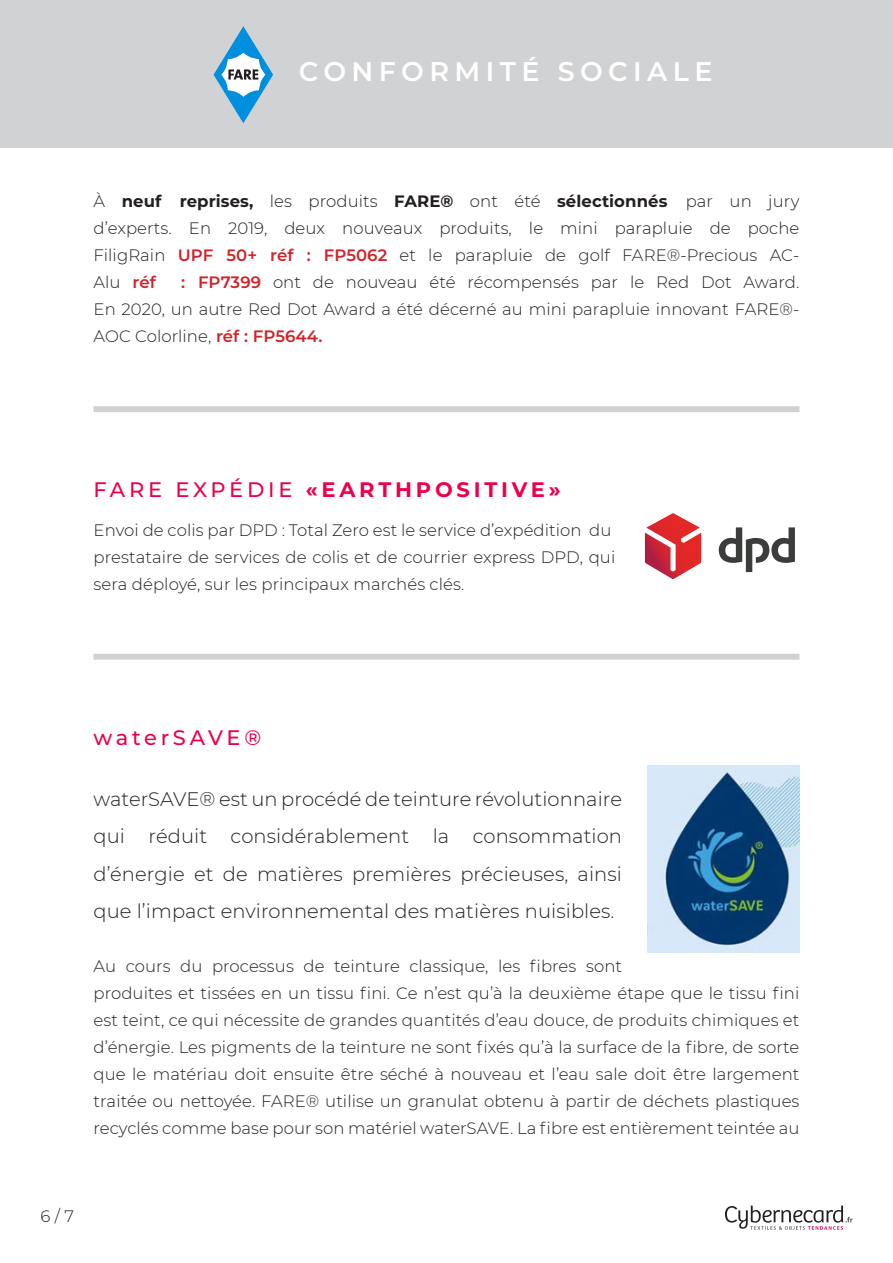
<style>
.page{position:relative;width:893px;height:1263px;background:#fff}
.page>*{position:absolute;margin:0;border:0;box-sizing:border-box;transform-origin:0 0}
.t1{font:600 27px "Montserrat";letter-spacing:.2em;color:#fff}
.t2{font:700 21px "Montserrat";letter-spacing:.18em;color:#ec004b}
.body_content{font:500 21px "Montserrat";letter-spacing:.165em;color:#ec004b}
.top_paragraph{font:300 19.5px/37.5px "Montserrat";letter-spacing:.005em;color:#231f20;text-align:justify}
.body_content-2{font:300 16.5px/27px "Montserrat";letter-spacing:.005em;color:#231f20;text-align:justify}
.s1{font-weight:700}
.s2{font-weight:600;color:#d1232a}
.s3{font-weight:500}
</style>
<div class="page">
<div style="left:0;top:0;width:893px;height:92px;background:#d1d2d4"></div>
<div style="left:0;top:51px;width:893px;height:96px;background:#d1d2d4"></div>
<svg style="left:214px;top:26px;width:59px;height:97px"></svg>
<svg style="left:725px;top:1205px;width:127px;height:25px"></svg>
<div style="left:94px;top:406px;width:705px;height:6px;background:#d1d2d4"></div>
<div style="left:94px;top:654px;width:705px;height:6px;background:#d1d2d4"></div>
<svg style="left:645px;top:513px;width:56px;height:66px"></svg>
<svg style="left:719px;top:527px;width:76px;height:45px"></svg>
<img style="left:647px;top:766px;width:152px;height:187px">
<h1 class="t1" style="left:299px;top:52px;width:415px">CONFORMITÉ SOCIALE</h1>
<p class="body_content-2" style="left:94px;top:187px;width:707px">À <span class="s1">neuf reprises,</span> les produits <span class="s1">FARE®</span> ont été <span class="s1">sélectionnés</span> par un jury d’experts. En 2019, deux nouveaux produits, le mini parapluie de poche FiligRain <span class="s2">UPF 50+ réf : FP5062</span> et le parapluie de golf FARE®-Precious AC-Alu <span class="s2">réf</span></p>
<p class="body_content-2" style="left:94px;top:268px;width:707px;text-indent:88px"><span class="s2">: FP7399</span> ont de nouveau été récompensés par le Red Dot Award.<br>En 2020, un autre Red Dot Award a été décerné au mini parapluie innovant FARE®- AOC Colorline, <span class="s2">réf : FP5644.</span></p>
<p class="t2" style="left:94px;top:474px;width:469px"><span class="s3">FARE EXPÉDIE</span> «EARTHPOSITIVE»</p>
<p class="body_content-2" style="left:94px;top:516px;width:523px;text-align:left">Envoi de colis par DPD : Total Zero est le service d’expédition du prestataire de services de colis et de courrier express DPD, qui sera déployé, sur les principaux marchés clés.</p>
<p class="body_content" style="left:94px;top:722px;width:169px">waterSAVE®</p>
<p class="top_paragraph" style="left:94px;top:779px;width:530px">waterSAVE® est un procédé de teinture révolutionnaire qui réduit considérablement la consommation d’énergie et de matières premières précieuses, ainsi que l’impact environnemental des matières nuisibles.</p>
<p class="body_content-2" style="left:94px;top:952px;width:707px;text-align:left">Au cours du processus de teinture classique, les fibres sont<br>produites et tissées en un tissu fini. Ce n’est qu’à la deuxième étape que le tissu fini est teint, ce qui nécessite de grandes quantités d’eau douce, de produits chimiques et d’énergie. Les pigments de la teinture ne sont fixés qu’à la surface de la fibre, de sorte que le matériau doit ensuite être séché à nouveau et l’eau sale doit être largement traitée ou nettoyée. FARE® utilise un granulat obtenu à partir de déchets plastiques recyclés comme base pour son matériel waterSAVE. La fibre est entièrement teintée au</p>
<p class="body_content-2" style="left:40px;top:1202px;width:35px">6 / 7</p>
</div>
